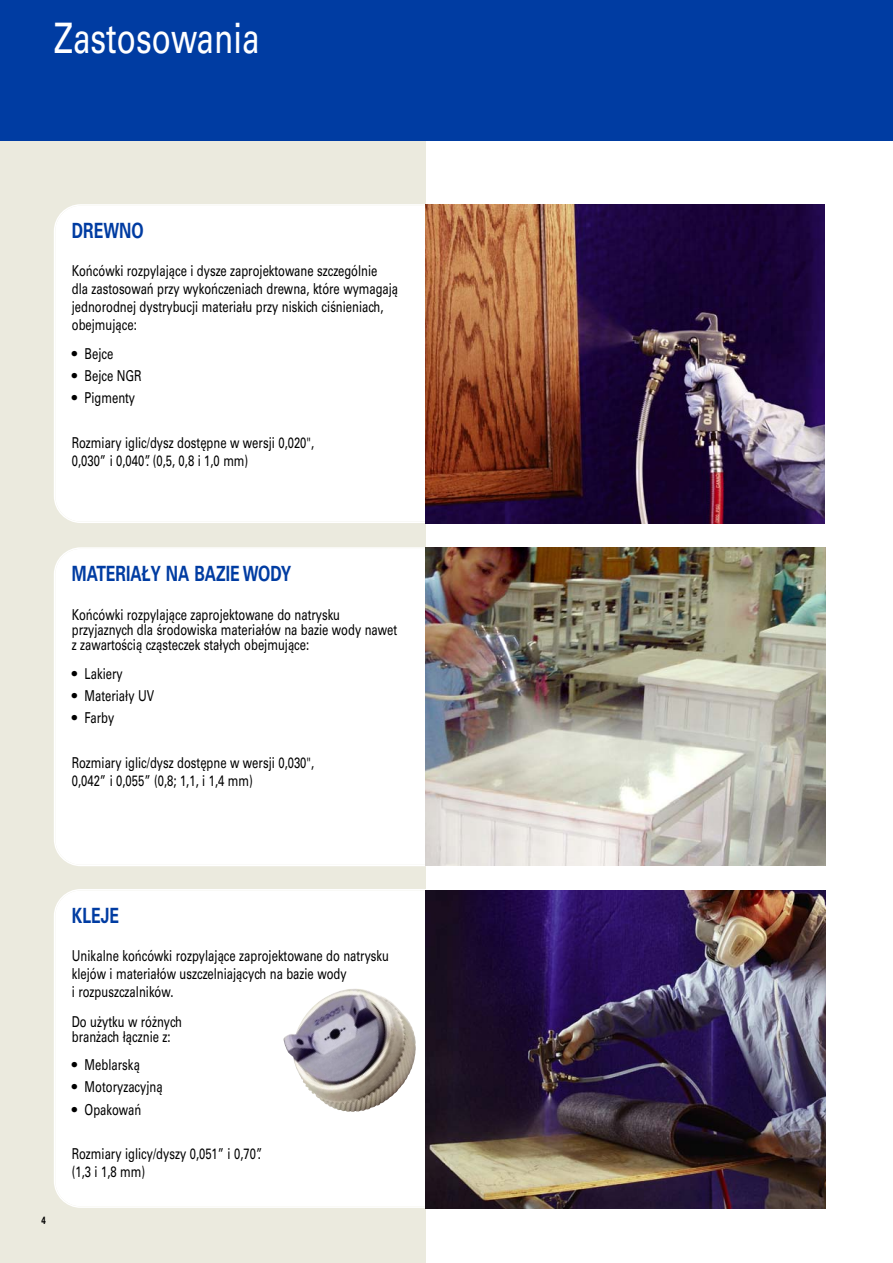
<style>
.page{position:relative;width:893px;height:1263px;background:#fff}
.page>*{position:absolute;margin:0;border:0;box-sizing:border-box;transform-origin:0 0}
.t1{font:500 42px "Univers CE";color:#fff;scale:.75 1}
.t2{font:700 21px "Univers CE";color:#003ca2;scale:.75 1}
.t3{font:500 15px/18px "Univers CE";color:#000;scale:.75 1}
.t4{font:500 15px "Univers CE";color:#000}
.t5{font:700 10.5px "Univers CE";color:#000;scale:.75 1}
</style>
<div class="page">
<div style="left:0;top:133px;width:425px;height:1130px;background:#ebeade"></div>
<div style="left:0;top:0;width:892px;height:140px;background:#003ca2"></div>
<div style="left:54px;top:204px;width:371px;height:319px;background:#fff"></div>
<img style="left:425px;top:204px;width:400px;height:319px">
<div style="left:54px;top:547px;width:371px;height:319px;background:#fff"></div>
<div style="left:54px;top:889px;width:371px;height:319px;background:#fff"></div>
<img style="left:425px;top:890px;width:400px;height:319px">
<img style="left:425px;top:547px;width:400px;height:319px">
<img style="left:283px;top:986px;width:133px;height:127px">
<h1 class="t1" style="left:54px;top:23px;width:276px">Zastosowania</h1>
<h2 class="t2" style="left:72px;top:223px;width:97px">DREWNO</h2>
<p class="t3" style="left:72px;top:263px;width:436px">Końcówki rozpylające i dysze zaprojektowane szczególnie<br>dla zastosowań przy wykończeniach drewna, które wymagają jednorodnej dystrybucji materiału przy niskich ciśnieniach, obejmujące:</p>
<p class="t4" style="left:72px;top:348px;width:43px">• Bejce</p>
<p class="t4" style="left:72px;top:370px;width:71px">• Bejce NGR</p>
<p class="t4" style="left:72px;top:393px;width:65px">• Pigmenty</p>
<p class="t3" style="left:72px;top:435px;width:325px">Rozmiary iglic/dysz dostępne w wersji 0,020",<br>0,030” i 0,040”. (0,5, 0,8 i 1,0 mm)</p>
<h2 class="t2" style="left:72px;top:566px;width:294px">MATERIAŁY NA BAZIE WODY</h2>
<p class="t3" style="left:72px;top:609px;width:435px;line-height:15px">Końcówki rozpylające zaprojektowane do natrysku przyjaznych dla środowiska materiałów na bazie wody nawet z zawartością cząsteczek stałych obejmujące:</p>
<p class="t4" style="left:72px;top:668px;width:52px">• Lakiery</p>
<p class="t4" style="left:72px;top:690px;width:84px">• Materiały UV</p>
<p class="t4" style="left:72px;top:712px;width:44px">• Farby</p>
<p class="t3" style="left:72px;top:755px;width:325px">Rozmiary iglic/dysz dostępne w wersji 0,030",<br>0,042” i 0,055” (0,8; 1,1, i 1,4 mm)</p>
<p class="t5" style="left:41px;top:1216px;width:7px">4</p>
<h2 class="t2" style="left:72px;top:908px;width:65px">KLEJE</h2>
<p class="t3" style="left:72px;top:948px;width:424px">Unikalne końcówki rozpylające zaprojektowane do natrysku klejów i materiałów uszczelniających na bazie wody<br>i rozpuszczalników.</p>
<p class="t3" style="left:72px;top:1016px;width:148px;line-height:15px">Do użytku w różnych branżach łącznie z:</p>
<p class="t4" style="left:72px;top:1059px;width:70px">• Meblarską</p>
<p class="t4" style="left:72px;top:1082px;width:92px">• Motoryzacyjną</p>
<p class="t4" style="left:72px;top:1104px;width:71px">• Opakowań</p>
<p class="t3" style="left:72px;top:1146px;width:255px">Rozmiary iglicy/dyszy 0,051” i 0,70”. (1,3 i 1,8 mm)</p>
</div>
